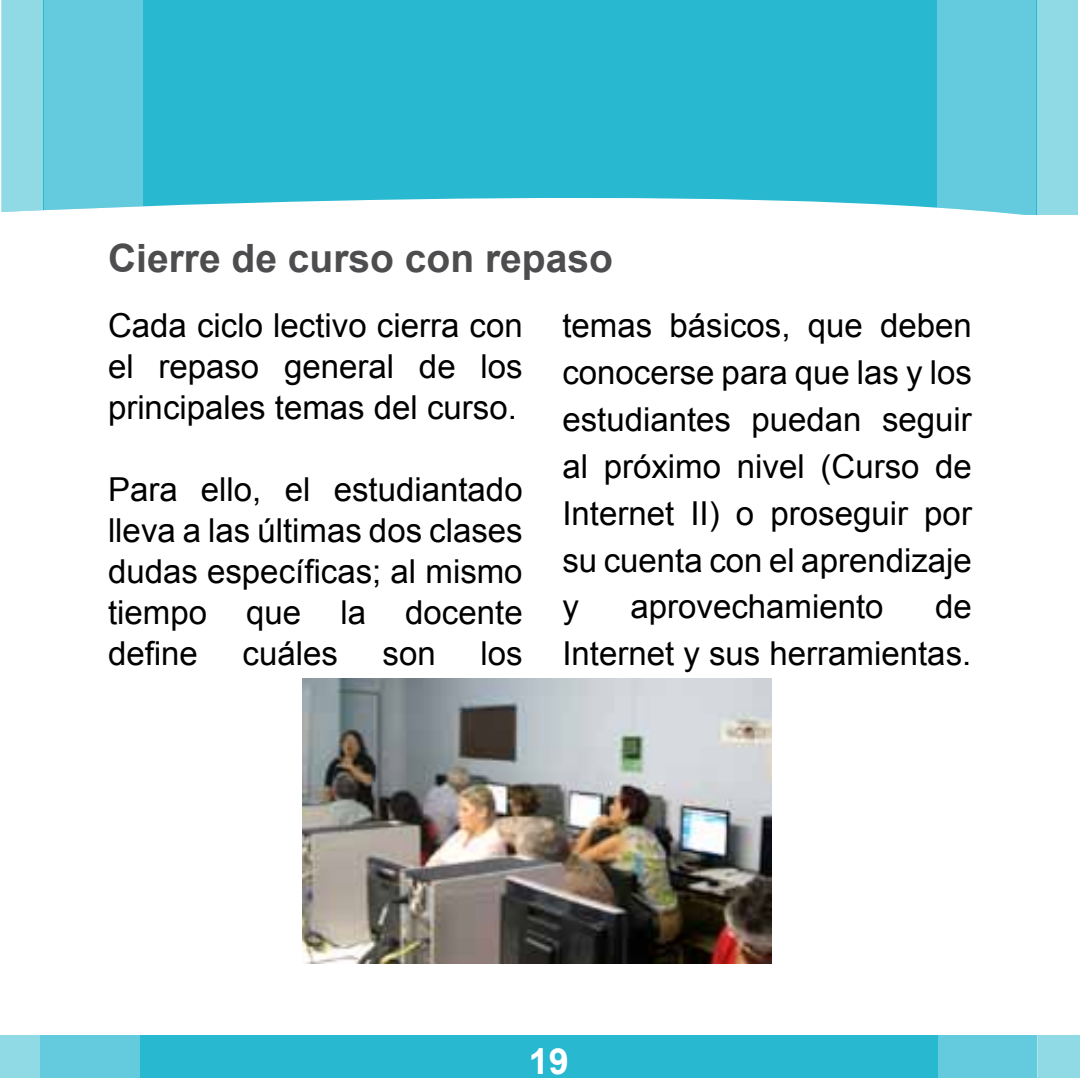
<style>
.page{position:relative;width:1080px;height:1080px;background:#fff}
.page>*{position:absolute;margin:0;border:0;box-sizing:border-box;transform-origin:0 0}
.t1{font:700 39px "Arial";color:#4d4d4f}
.t2{font:700 36px "Arial";color:#fff}
.t3{font:33px/46.8px "Arial";color:#000;text-align:justify}
</style>
<div class="page">
<div style="left:43px;top:0;width:994px;height:215px;background:#28b8d0"></div>
<div style="left:1037px;top:0;width:41px;height:215px;background:#90dae6"></div>
<div style="left:938px;top:0;width:98px;height:215px;background:#63cbdd"></div>
<div style="left:2px;top:0;width:41px;height:214px;background:#90dae6"></div>
<div style="left:44px;top:0;width:98px;height:214px;background:#63cbdd"></div>
<div style="left:0;top:1035px;width:1080px;height:43px;background:#28b8d0"></div>
<div style="left:0;top:1035px;width:40px;height:43px;background:#90dae6"></div>
<div style="left:40px;top:1035px;width:99px;height:43px;background:#63cbdd"></div>
<div style="left:1038px;top:1035px;width:42px;height:43px;background:#90dae6"></div>
<div style="left:938px;top:1035px;width:100px;height:43px;background:#63cbdd"></div>
<img style="left:303px;top:678px;width:468px;height:285px">
<p class="t1" style="left:108px;top:233px;width:507px">Cierre de curso con repaso</p>
<p class="t3" style="left:562px;top:303px;width:411px">temas básicos, que deben conocerse para que las y los estudiantes puedan seguir al próximo nivel (Curso de Internet II) o proseguir por su cuenta con el aprendizaje y</p>
<p class="t3" style="left:108px;top:305px;width:416px;line-height:41.1px">Cada ciclo lectivo cierra con el repaso general de los principales temas del curso.</p>
<p class="t3" style="left:108px;top:469px;width:416px;line-height:41.1px">Para ello, el estudiantado lleva a las últimas dos clases dudas específicas; al mismo tiempo que la docente define</p>
<p class="t3" style="left:562px;top:584px;width:411px;text-align:right">de<br>Internet y sus herramientas.</p>
<p class="t3" style="left:630px;top:584px;width:255px">aprovechamiento</p>
<p class="t3" style="left:243px;top:631px;width:97px">cuáles</p>
<p class="t3" style="left:383px;top:631px;width:55px">son</p>
<p class="t3" style="left:481px;top:631px;width:44px">los</p>
<p class="t2" style="left:529px;top:1037px;width:42px">19</p>
</div>
